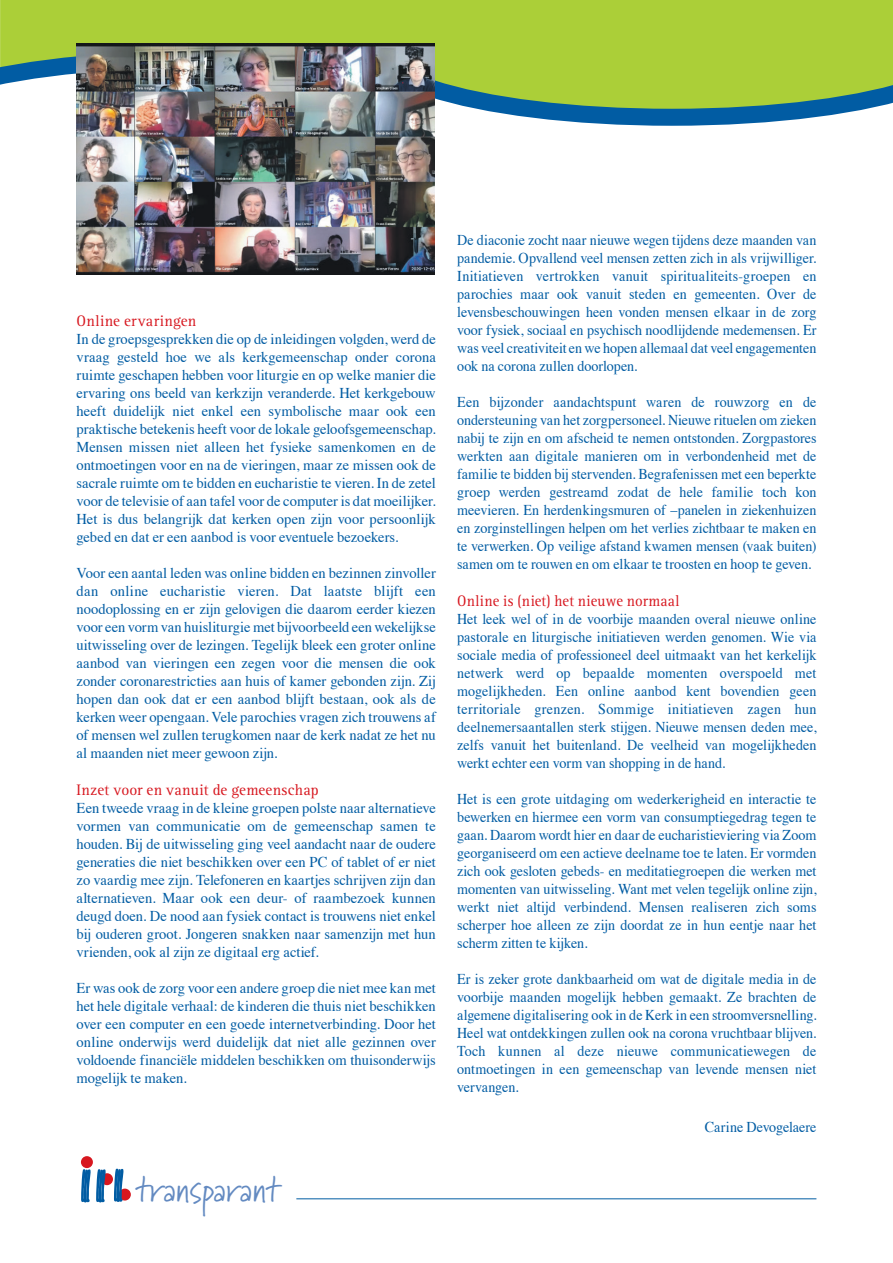
<style>
.page{position:relative;width:893px;height:1263px;background:#fff}
.page>*{position:absolute;margin:0;border:0;box-sizing:border-box;transform-origin:0 0}
.t1{font:35.7px "Marydale";letter-spacing:.005em;color:#638ac1}
.t2{font:15.75px "Rotis Serif";letter-spacing:.015em;color:#d7171f}
.t3{font:15.75px "Rotis Serif";letter-spacing:.015em;color:#d7171f;scale:.94 1}
.t4{font:15px/18px "Times";color:#015ca3;text-align:justify;scale:.94 1}
.t5{font:15px/18px "Times";color:#015ca3;text-align:justify}
</style>
<div class="page">
<div style="left:0;top:0;width:893px;height:51px;background:#abcf38"></div>
<svg style="left:0;top:51px;width:893px;height:74px"></svg>
<hr style="left:296px;top:1198px;width:520px;height:1px;background:#015ca3">
<div style="left:101px;top:1173px;width:12px;height:12px;background:#d7171f;border-radius:50%"></div>
<div style="left:119px;top:1188px;width:12px;height:12px;background:#d7171f;border-radius:50%"></div>
<div style="left:81px;top:1156px;width:12px;height:12px;background:#d7171f;border-radius:50%"></div>
<svg style="left:81px;top:1168px;width:25px;height:35px"></svg>
<svg style="left:114px;top:1168px;width:10px;height:34px"></svg>
<img style="left:77px;top:44px;width:357px;height:230px">
<p class="t2" style="left:77px;top:311px;width:121px">Online ervaringen</p>
<p class="t5" style="left:77px;top:328px;width:361px">In de groepsgesprekken die op de inleidingen volgden, werd de vraag gesteld hoe we als kerkgemeenschap onder corona ruimte geschapen hebben voor liturgie en op welke manier die ervaring ons beeld van kerkzijn veranderde. Het kerkgebouw heeft duidelijk niet enkel een symbolische maar ook een praktische betekenis heeft voor de lokale geloofsgemeenschap.<br>Mensen missen niet alleen het fysieke samenkomen en de ontmoetingen voor en na de vieringen, maar ze missen ook de sacrale ruimte om te bidden en eucharistie te vieren. In de zetel voor de televisie of aan tafel voor de computer is dat moeilijker.<br>Het is dus belangrijk dat kerken open zijn voor persoonlijk gebed en dat er een aanbod is voor eventuele bezoekers.</p>
<p class="t5" style="left:77px;top:562px;width:361px">Voor een aantal leden was online bidden en bezinnen zinvoller dan online eucharistie vieren. Dat laatste blijft een noodoplossing en er zijn gelovigen die daarom eerder kiezen voor een vorm van huisliturgie met bijvoorbeeld een wekelijkse uitwisseling over de lezingen. Tegelijk bleek een groter online aanbod van vieringen een zegen voor die mensen die ook zonder coronarestricties aan huis of kamer gebonden zijn. Zij hopen dan ook dat er een aanbod blijft bestaan, ook als de kerken weer opengaan. Vele parochies vragen zich trouwens af of mensen wel zullen terugkomen naar de kerk nadat ze het nu al maanden niet meer gewoon zijn.</p>
<p class="t2" style="left:77px;top:781px;width:244px">Inzet voor en vanuit de gemeenschap</p>
<p class="t5" style="left:77px;top:798px;width:361px">Een tweede vraag in de kleine groepen polste naar alternatieve vormen van communicatie om de gemeenschap samen te houden. Bij de uitwisseling ging veel aandacht naar de oudere generaties die niet beschikken over een PC of tablet of er niet zo vaardig mee zijn. Telefoneren en kaartjes schrijven zijn dan alternatieven. Maar ook een deur- of raambezoek kunnen deugd doen. De nood aan fysiek contact is trouwens niet enkel bij ouderen groot. Jongeren snakken naar samenzijn met hun vrienden, ook al zijn ze digitaal erg actief.</p>
<p class="t5" style="left:77px;top:978px;width:361px">Er was ook de zorg voor een andere groep die niet mee kan met het hele digitale verhaal: de kinderen die thuis niet beschikken over een computer en een goede internetverbinding. Door het online onderwijs werd duidelijk dat niet alle gezinnen over voldoende financiële middelen beschikken om thuisonderwijs mogelijk te maken.</p>
<h1 class="t1" style="left:135px;top:1167px;width:147px">transparant</h1>
<p class="t4" style="left:457px;top:229px;width:384px">De diaconie zocht naar nieuwe wegen tijdens deze maanden van pandemie. Opvallend veel mensen zetten zich in als vrijwilliger.<br>Initiatieven vertrokken vanuit spiritualiteits-groepen en parochies maar ook vanuit steden en gemeenten. Over de levensbeschouwingen heen vonden mensen elkaar in de zorg voor fysiek, sociaal en psychisch noodlijdende medemensen. Er was veel creativiteit en we hopen allemaal dat veel engagementen ook na corona zullen doorlopen.</p>
<p class="t4" style="left:457px;top:391px;width:384px">Een bijzonder aandachtspunt waren de rouwzorg en de ondersteuning van het zorgpersoneel. Nieuwe rituelen om zieken nabij te zijn en om afscheid te nemen ontstonden. Zorgpastores werkten aan digitale manieren om in verbondenheid met de familie te bidden bij stervenden. Begrafenissen met een beperkte groep werden gestreamd zodat de hele familie toch kon meevieren. En herdenkingsmuren of –panelen in ziekenhuizen en zorginstellingen helpen om het verlies zichtbaar te maken en te verwerken. Op veilige afstand kwamen mensen (vaak buiten) samen om te rouwen en om elkaar te troosten en hoop te geven.</p>
<p class="t3" style="left:457px;top:592px;width:238px">Online is (niet) het nieuwe normaal</p>
<p class="t4" style="left:457px;top:609px;width:384px">Het leek wel of in de voorbije maanden overal nieuwe online pastorale en liturgische initiatieven werden genomen. Wie via sociale media of professioneel deel uitmaakt van het kerkelijk netwerk werd op bepaalde momenten overspoeld met mogelijkheden. Een online aanbod kent bovendien geen territoriale grenzen. Sommige initiatieven zagen hun deelnemersaantallen sterk stijgen. Nieuwe mensen deden mee, zelfs vanuit het buitenland. De veelheid van mogelijkheden werkt echter een vorm van shopping in de hand.</p>
<p class="t4" style="left:457px;top:789px;width:384px">Het is een grote uitdaging om wederkerigheid en interactie te bewerken en hiermee een vorm van consumptiegedrag tegen te gaan. Daarom wordt hier en daar de eucharistieviering via Zoom georganiseerd om een actieve deelname toe te laten. Er vormden zich ook gesloten gebeds- en meditatiegroepen die werken met momenten van uitwisseling. Want met velen tegelijk online zijn, werkt niet altijd verbindend. Mensen realiseren zich soms scherper hoe alleen ze zijn doordat ze in hun eentje naar het scherm zitten te kijken.</p>
<p class="t4" style="left:457px;top:969px;width:384px">Er is zeker grote dankbaarheid om wat de digitale media in de voorbije maanden mogelijk hebben gemaakt. Ze brachten de algemene digitalisering ook in de Kerk in een stroomversnelling.<br>Heel wat ontdekkingen zullen ook na corona vruchtbaar blijven.<br>Toch kunnen al deze nieuwe communicatiewegen de ontmoetingen in een gemeenschap van levende mensen niet vervangen.</p>
<p class="t4" style="left:705px;top:1116px;width:120px">Carine Devogelaere</p>
</div>
